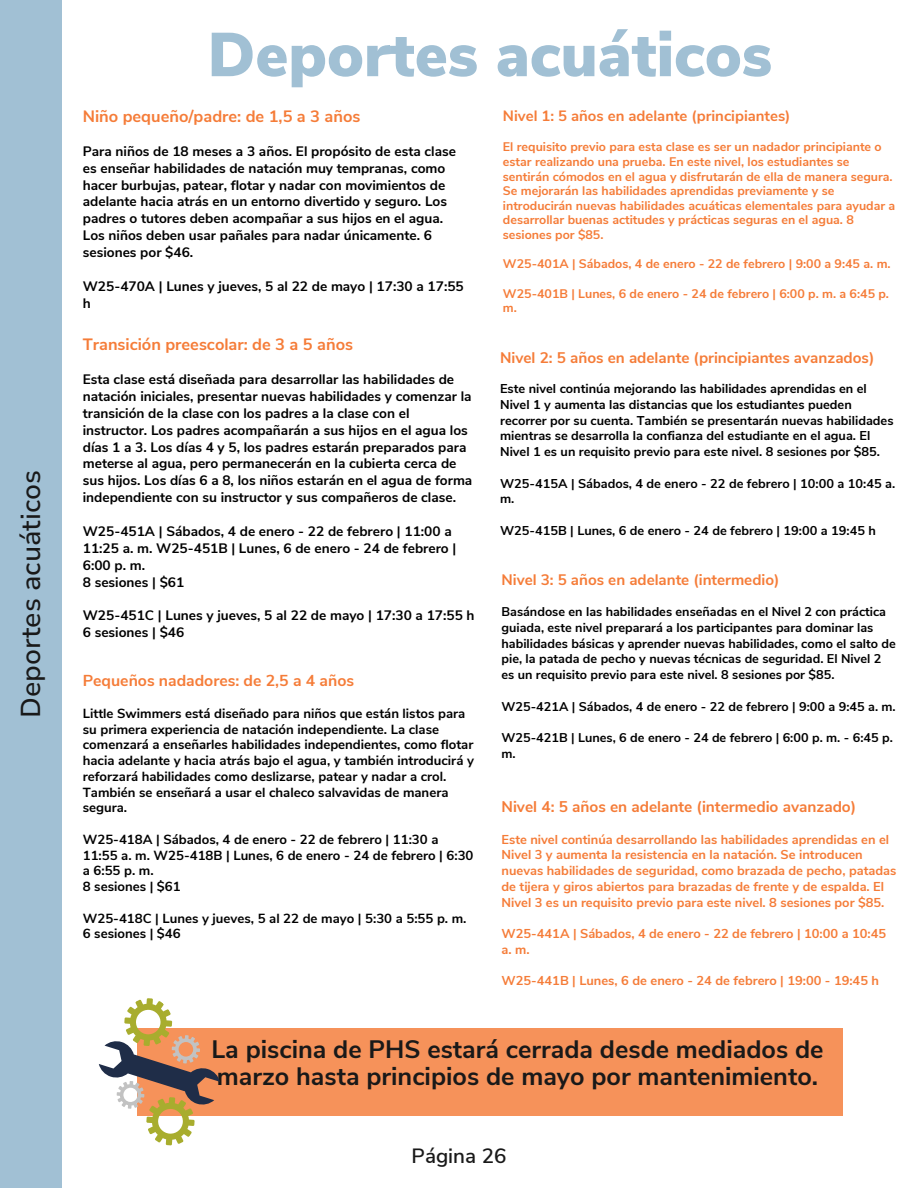
<style>
.page{position:relative;width:918px;height:1188px;background:#fff}
.page>*{position:absolute;margin:0;border:0;box-sizing:border-box;transform-origin:0 0}
.t1{font:900 61.65px "Nunito Sans";color:#a1c0d4}
.t2{font:500 27.3px "Nunito Sans 10 pt";color:#191919}
.t3{font:700 25.2px/27px "Nunito Sans";color:#191919}
.t4{font:600 20.7px "Nunito Sans";color:#191919}
.t5{font:700 16.5px "Nunito Sans";color:#f57c38}
.t6{font:700 15.75px "Nunito Sans";color:#f57c38}
.t7{font:700 15.45px "Nunito Sans";color:#f57c38}
.t8{font:700 15.3px "Nunito Sans";color:#f57c38}
.t9{font:700 15.15px "Nunito Sans";color:#f57c38}
.t10{font:700 15px "Nunito Sans";color:#f57c38}
.t11{font:700 13.65px/16.8px "Nunito Sans";color:#000}
.t12{font:700 13.2px/15.8px "Nunito Sans";color:#000}
.t13{font:700 12.9px/15.8px "Nunito Sans";color:#f57c38}
.t14{font:700 12.75px/15.8px "Nunito Sans";color:#000}
.t15{font:700 12.6px/15.8px "Nunito Sans";color:#000}
.t16{font:700 12.45px/14.7px "Nunito Sans";color:#f57c38}
</style>
<div class="page">
<div style="left:137px;top:1028px;width:706px;height:88px;background:#f6925a"></div>
<div style="left:0;top:0;width:62px;height:1188px;background:#a1c0d4"></div>
<svg style="left:98px;top:998px;width:122px;height:148px"></svg>
<h1 class="t2" style="left:12px;top:718px;width:250px;rotate:-90deg">Deportes acuáticos</h1>
<h2 class="t1" style="left:208px;top:14px;width:566px">Deportes acuáticos</h2>
<p class="t5" style="left:83px;top:105px;width:279px">Niño pequeño/padre: de 1,5 a 3 años</p>
<p class="t11" style="left:83px;top:143px;width:375px">Para niños de 18 meses a 3 años. El propósito de esta clase es enseñar habilidades de natación muy tempranas, como hacer burbujas, patear, flotar y nadar con movimientos de adelante hacia atrás en un entorno divertido y seguro. Los padres o tutores deben acompañar a sus hijos en el agua.<br>Los niños deben usar pañales para nadar únicamente. 6 sesiones por $46.</p>
<p class="t11" style="left:83px;top:278px;width:383px">W25-470A | Lunes y jueves, 5 al 22 de mayo | 17:30 a 17:55 h</p>
<h4 class="t5" style="left:83px;top:334px;width:272px">Transición preescolar: de 3 a 5 años</h4>
<p class="t11" style="left:83px;top:371px;width:391px">Esta clase está diseñada para desarrollar las habilidades de natación iniciales, presentar nuevas habilidades y comenzar la transición de la clase con los padres a la clase con el instructor. Los padres acompañarán a sus hijos en el agua los días 1 a 3. Los días 4 y 5, los padres estarán preparados para meterse al agua, pero permanecerán en la cubierta cerca de sus hijos. Los días 6 a 8, los niños estarán en el agua de forma independiente con su instructor y sus compañeros de clase.</p>
<p class="t11" style="left:83px;top:523px;width:375px">W25-451A | Sábados, 4 de enero - 22 de febrero | 11:00 a<br>11:25 a. m. W25-451B | Lunes, 6 de enero - 24 de febrero |<br>6:00 p. m.</p>
<h4 class="t11" style="left:83px;top:574px;width:103px">8 sesiones | $61</h4>
<p class="t11" style="left:83px;top:607px;width:393px">W25-451C | Lunes y jueves, 5 al 22 de mayo | 17:30 a 17:55 h</p>
<p class="t11" style="left:83px;top:624px;width:103px">6 sesiones | $46</p>
<p class="t6" style="left:83px;top:671px;width:273px">Pequeños nadadores: de 2,5 a 4 años</p>
<p class="t12" style="left:83px;top:706px;width:393px">Little Swimmers está diseñado para niños que están listos para su primera experiencia de natación independiente. La clase comenzará a enseñarles habilidades independientes, como flotar hacia adelante y hacia atrás bajo el agua, y también introducirá y reforzará habilidades como deslizarse, patear y nadar a crol.<br>También se enseñará a usar el chaleco salvavidas de manera segura.</p>
<p class="t12" style="left:83px;top:832px;width:392px">W25-418A | Sábados, 4 de enero - 22 de febrero | 11:30 a<br>11:55 a. m. W25-418B | Lunes, 6 de enero - 24 de febrero | 6:30 a 6:55 p. m.</p>
<h4 class="t12" style="left:83px;top:879px;width:99px">8 sesiones | $61</h4>
<p class="t12" style="left:83px;top:910px;width:385px">W25-418C | Lunes y jueves, 5 al 22 de mayo | 5:30 a 5:55 p. m.</p>
<p class="t12" style="left:83px;top:926px;width:99px">6 sesiones | $46</p>
<h4 class="t10" style="left:503px;top:106px;width:289px">Nivel 1: 5 años en adelante (principiantes)</h4>
<p class="t16" style="left:503px;top:140px;width:394px">El requisito previo para esta clase es ser un nadador principiante o estar realizando una prueba. En este nivel, los estudiantes se sentirán cómodos en el agua y disfrutarán de ella de manera segura.<br>Se mejorarán las habilidades aprendidas previamente y se introducirán nuevas habilidades acuáticas elementales para ayudar a desarrollar buenas actitudes y prácticas seguras en el agua. 8 sesiones por $85.</p>
<p class="t16" style="left:503px;top:257px;width:389px">W25-401A | Sábados, 4 de enero - 22 de febrero | 9:00 a 9:45 a. m.</p>
<p class="t16" style="left:503px;top:286px;width:388px">W25-401B | Lunes, 6 de enero - 24 de febrero | 6:00 p. m. a 6:45 p. m.</p>
<p class="t8" style="left:500px;top:347px;width:376px">Nivel 2: 5 años en adelante (principiantes avanzados)</p>
<h4 class="t14" style="left:500px;top:381px;width:395px">Este nivel continúa mejorando las habilidades aprendidas en el Nivel 1 y aumenta las distancias que los estudiantes pueden recorrer por su cuenta. También se presentarán nuevas habilidades mientras se desarrolla la confianza del estudiante en el agua. El Nivel 1 es un requisito previo para este nivel. 8 sesiones por $85.</h4>
<p class="t14" style="left:500px;top:476px;width:397px">W25-415A | Sábados, 4 de enero - 22 de febrero | 10:00 a 10:45 a. m.</p>
<p class="t14" style="left:500px;top:523px;width:377px">W25-415B | Lunes, 6 de enero - 24 de febrero | 19:00 a 19:45 h</p>
<h4 class="t9" style="left:502px;top:569px;width:279px">Nivel 3: 5 años en adelante (intermedio)</h4>
<p class="t15" style="left:502px;top:604px;width:396px">Basándose en las habilidades enseñadas en el Nivel 2 con práctica guiada, este nivel preparará a los participantes para dominar las habilidades básicas y aprender nuevas habilidades, como el salto de pie, la patada de pecho y nuevas técnicas de seguridad. El Nivel 2 es un requisito previo para este nivel. 8 sesiones por $85.</p>
<p class="t15" style="left:502px;top:698px;width:396px">W25-421A | Sábados, 4 de enero - 22 de febrero | 9:00 a 9:45 a. m.</p>
<p class="t15" style="left:502px;top:730px;width:393px">W25-421B | Lunes, 6 de enero - 24 de febrero | 6:00 p. m. - 6:45 p. m.</p>
<p class="t7" style="left:502px;top:796px;width:356px">Nivel 4: 5 años en adelante (intermedio avanzado)</p>
<p class="t13" style="left:502px;top:831px;width:396px">Este nivel continúa desarrollando las habilidades aprendidas en el Nivel 3 y aumenta la resistencia en la natación. Se introducen nuevas habilidades de seguridad, como brazada de pecho, patadas de tijera y giros abiertos para brazadas de frente y de espalda. El Nivel 3 es un requisito previo para este nivel. 8 sesiones por $85.</p>
<h4 class="t13" style="left:502px;top:926px;width:386px">W25-441A | Sábados, 4 de enero - 22 de febrero | 10:00 a 10:45 a. m.</h4>
<p class="t13" style="left:502px;top:973px;width:379px">W25-441B | Lunes, 6 de enero - 24 de febrero | 19:00 - 19:45 h</p>
<h2 class="t3" style="left:211px;top:1036px;width:614px">La piscina de PHS estará cerrada desde mediados de marzo hasta principios de mayo por mantenimiento.</h2>
<p class="t4" style="left:412px;top:1142px;width:96px">Página 26</p>
</div>
